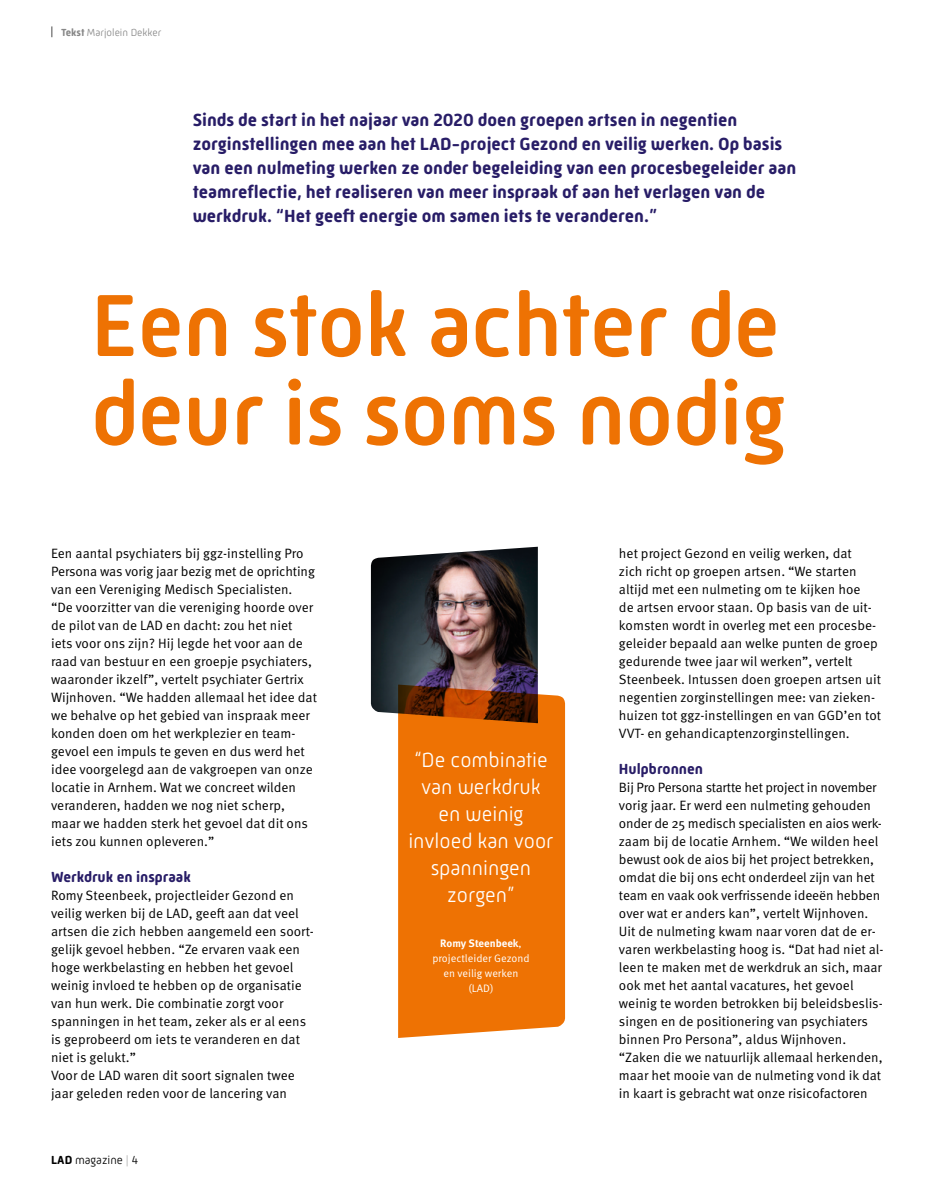
<style>
.page{position:relative;width:936px;height:1191px;background:#fff}
.page>*{position:absolute;margin:0;border:0;box-sizing:border-box;transform-origin:0 0}
.t1{font:500 90px/88.5px "Mic 32 New Rounded";letter-spacing:-.01em;color:#ee7203}
.t2{font:300 21px/27px "Mic 32 New Rounded";color:#fff;text-align:center}
.t3{font:700 18px/24px "Mic 32 New Rounded";color:#281d67}
.t4{font:700 15px "Mic 32 New Rounded";color:#281d67}
.t5{font:13.5px/18px "Meta Pro Norm";color:#000}
.t6{font:300 12px "Mic 32 New Rounded";color:#000}
.t7{font:10.8px/15px "Meta Pro Norm";color:#fff;text-align:center}
.t8{font:700 10.8px "Meta Pro";color:#fff}
.t9{font:300 10.5px "Mic 32 New Rounded";color:#878787}
.s1{font-weight:700}
.s2{color:#b3b2b2}
.s3{font-family:"Meta Pro Norm";font-weight:400}
</style>
<div class="page">
<svg style="left:51px;top:26px;width:2px;height:11px"></svg>
<div style="left:398px;top:694px;width:167px;height:344px;background:#ee7203"></div>
<img style="left:370px;top:547px;width:168px;height:176px">
<p class="t9" style="left:61px;top:26px;width:102px"><span class="s1">Tekst</span> Marjolein Dekker</p>
<p class="t3" style="left:193px;top:108px;width:605px">Sinds de start in het najaar van 2020 doen groepen artsen in negentien zorginstellingen mee aan het LAD-project Gezond en veilig werken. Op basis van een nulmeting werken ze onder begeleiding van een procesbegeleider aan teamreflectie, het realiseren van meer inspraak of aan het verlagen van de werkdruk. “Het geeft energie om samen iets te veranderen.”</p>
<h1 class="t1" style="left:91px;top:281px;width:696px">Een stok achter de deur is soms nodig</h1>
<p class="t5" style="left:51px;top:543px;width:267px">Een aantal psychiaters bij ggz-instelling Pro Persona was vorig jaar bezig met de oprichting van een Vereniging Medisch Specialisten. “De voorzitter van die vereniging hoorde over de pilot van de LAD en dacht: zou het niet iets voor ons zijn? Hij legde het voor aan de raad van bestuur en een groepje psychiaters, waaronder ikzelf”, vertelt psychiater Gertrix Wijnhoven. “We hadden allemaal het idee dat we behalve op het gebied van inspraak meer konden doen om het werkplezier en team&shy;gevoel een impuls te geven en dus werd het idee voorgelegd aan de vakgroepen van onze locatie in Arnhem. Wat we concreet wilden veranderen, hadden we nog niet scherp, maar we hadden sterk het gevoel dat dit ons iets zou kunnen opleveren.”</p>
<p class="t4" style="left:51px;top:868px;width:141px">Werkdruk en inspraak</p>
<p class="t5" style="left:51px;top:885px;width:264px">Romy Steenbeek, projectleider Gezond en veilig werken bij de LAD, geeft aan dat veel artsen die zich hebben aangemeld een soort&shy;gelijk gevoel hebben. “Ze ervaren vaak een hoge werkbelasting en hebben het gevoel weinig invloed te hebben op de organisatie van hun werk. Die combinatie zorgt voor spanningen in het team, zeker als er al eens is geprobeerd om iets te veranderen en dat niet is gelukt.”<br>Voor de LAD waren dit soort signalen twee jaar geleden reden voor de lancering van</p>
<p class="t6" style="left:51px;top:1153px;width:89px"><span class="s1">LAD</span> magazine <span class="s2">|</span> 4</p>
<h2 class="t2" style="left:408px;top:746px;width:147px">“De combinatie van werkdruk en weinig invloed kan voor spanningen zorgen”</h2>
<p class="t8" style="left:440px;top:934px;width:83px">Romy Steenbeek<span class="s3">,</span></p>
<p class="t7" style="left:432px;top:950px;width:99px">projectleider Gezond en veilig werken (LAD)</p>
<p class="t5" style="left:619px;top:543px;width:263px">het project Gezond en veilig werken, dat<br>zich richt op groepen artsen. “We starten altijd met een nulmeting om te kijken hoe<br>de artsen ervoor staan. Op basis van de uit&shy;komsten wordt in overleg met een procesbe&shy;geleider bepaald aan welke punten de groep gedurende twee jaar wil werken”, vertelt Steenbeek. Intussen doen groepen artsen uit negentien zorginstellingen mee: van zieken&shy;huizen tot ggz-instellingen en van GGD’en tot VVT- en gehandicaptenzorginstellingen.</p>
<p class="t4" style="left:619px;top:760px;width:86px">Hulpbronnen</p>
<p class="t5" style="left:619px;top:777px;width:266px">Bij Pro Persona startte het project in november vorig jaar. Er werd een nulmeting gehouden onder de 25 medisch specialisten en aios werk&shy;zaam bij de locatie Arnhem. “We wilden heel bewust ook de aios bij het project betrekken, omdat die bij ons echt onderdeel zijn van het team en vaak ook verfrissende ideeën hebben over wat er anders kan”, vertelt Wijnhoven.<br>Uit de nulmeting kwam naar voren dat de er&shy;varen werkbelasting hoog is. “Dat had niet al&shy;leen te maken met de werkdruk an sich, maar ook met het aantal vacatures, het gevoel weinig te worden betrokken bij beleidsbeslis&shy;singen en de positionering van psychiaters binnen Pro Persona”, aldus Wijnhoven. “Zaken die we natuurlijk allemaal herkenden, maar het mooie van de nulmeting vond ik dat in kaart is gebracht wat onze risicofactoren</p>
</div>
